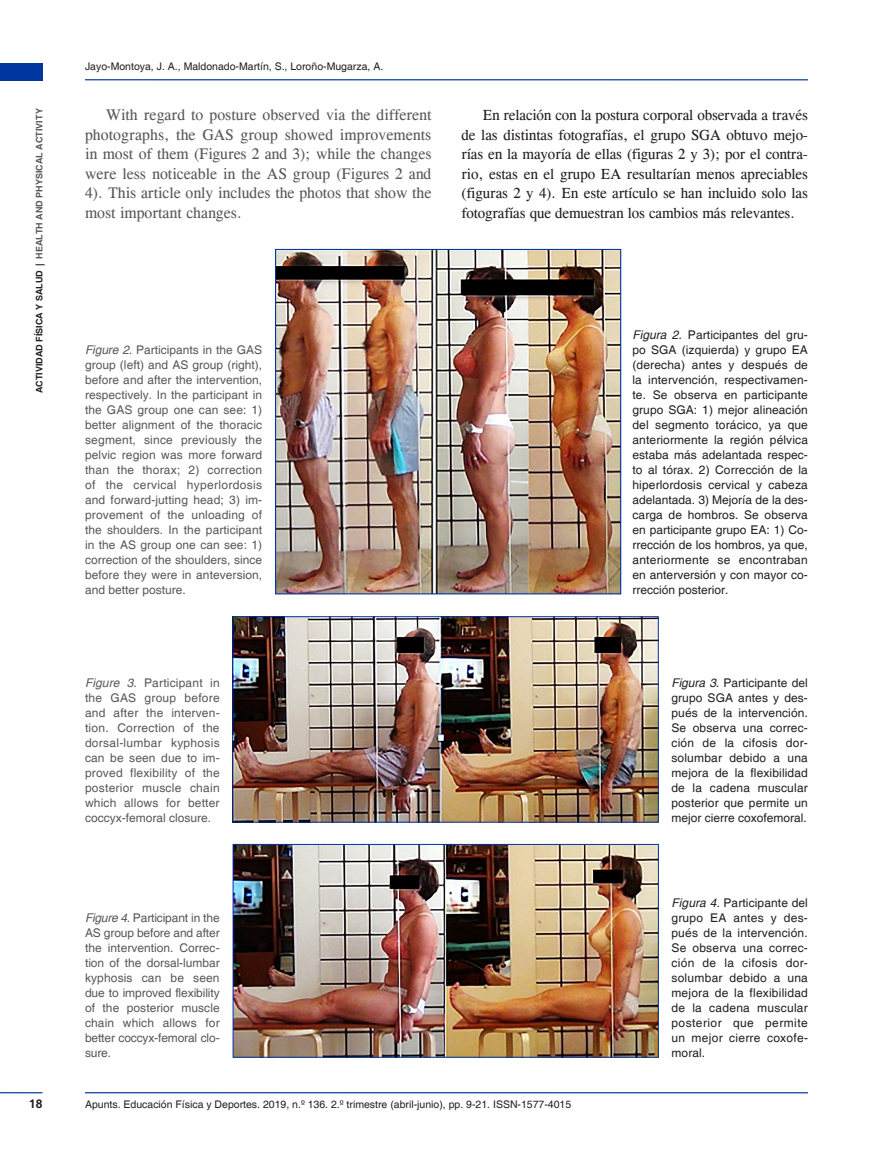
<style>
.page{position:relative;width:893px;height:1170px;background:#fff}
.page>*{position:absolute;margin:0;border:0;box-sizing:border-box;transform-origin:0 0}
.PARRAFO-BASICO_ENGL{font:15.75px/19.5px "CG Times";color:#57585a;text-align:justify}
.t1{font:15px/19.5px "CG Times";letter-spacing:-.01em;color:#231f20;text-align:justify}
.TITULO_FIGURA-APA{font:12px/15px "Helvetica";letter-spacing:.005em;color:#231f20;text-align:justify}
.TITULO-FIGURA-APA-en{font:12px/15px "Helvetica";letter-spacing:.005em;color:#57585a;text-align:justify}
.t2{font:700 12px "Helvetica";color:#231f20}
.t3{font:10.5px "Helvetica";color:#231f20}
.t4{font:700 9px "Helvetica";color:#57585a}
.s1{color:#231f20}
.s2{font-style:italic}
</style>
<div class="page">
<div style="left:0;top:63px;width:43px;height:17px;background:#0036a0"></div>
<hr style="left:0;top:1091px;width:43px;height:2px;background:#0036a0">
<hr style="left:85px;top:1091px;width:723px;height:2px;background:#0036a0">
<hr style="left:85px;top:79px;width:723px;height:1px;background:#0036a0">
<img style="left:234px;top:618px;width:423px;height:202px">
<div style="left:232px;top:616px;width:427px;height:206px;border:1px solid #0036a0"></div>
<img style="left:235px;top:846px;width:422px;height:209px">
<div style="left:233px;top:844px;width:426px;height:213px;border:1px solid #0036a0"></div>
<img style="left:277px;top:251px;width:342px;height:341px">
<div style="left:275px;top:249px;width:346px;height:345px;border:1px solid #0036a0"></div>
<p class="t3" style="left:85px;top:60px;width:300px">Jayo-Montoya, J. A., Maldonado-Martín, S., Loroño-Mugarza, A.</p>
<p class="t4" style="left:34px;top:393px;width:286px;rotate:-90deg"><span class="s1">ACTIVIDAD FÍSICA Y SALUD |</span> HEALTH AND PHYSICAL ACTIVITY</p>
<p class="t1" style="left:461px;top:106px;width:348px;text-indent:21px">En relación con la postura corporal observada a través de las distintas fotografías, el grupo SGA obtuvo mejo&shy;rías en la mayoría de ellas (figuras 2 y 3); por el contra&shy;rio, estas en el grupo EA resultarían menos apreciables (figuras 2 y 4). En este artículo se han incluido solo las fotografías que demuestran los cambios más relevantes.</p>
<p class="PARRAFO-BASICO_ENGL" style="left:85px;top:105px;width:348px;text-indent:21px">With regard to posture observed via the different photographs, the GAS group showed improvements in most of them (Figures 2 and 3); while the changes were less noticeable in the AS group (Figures 2 and 4). This article only includes the photos that show the most important changes.</p>
<p class="TITULO_FIGURA-APA" style="left:632px;top:328px;width:177px"><span class="s2">Figura 2.</span> Participantes del gru&shy;po SGA (izquierda) y grupo EA (derecha) antes y después de la intervención, respectivamen&shy;te. Se observa en participante grupo SGA: 1) mejor alineación del segmento torácico, ya que anteriormente la región pélvica estaba más adelantada respec&shy;to al tórax. 2) Corrección de la hiperlordosis cervical y cabeza adelantada. 3) Mejoría de la des&shy;carga de hombros. Se observa en participante grupo EA: 1) Co&shy;rrección de los hombros, ya que, anteriormente se encontraban en anterversión y con mayor co&shy;rrección posterior.</p>
<p class="TITULO-FIGURA-APA-en" style="left:85px;top:343px;width:179px"><span class="s2">Figure 2.</span> Participants in the GAS group (left) and AS group (right), before and after the intervention, respectively. In the participant in the GAS group one can see: 1) better alignment of the thoracic segment, since previously the pelvic region was more forward than the thorax; 2) correction of the cervical hyperlordosis and forward-jutting head; 3) im&shy;provement of the unloading of the shoulders. In the participant in the AS group one can see: 1) correction of the shoulders, since before they were in anteversion, and better posture.</p>
<p class="t2" style="left:29px;top:1095px;width:15px">18</p>
<p class="TITULO-FIGURA-APA-en" style="left:85px;top:675px;width:136px"><span class="s2">Figure 3.</span> Participant in the GAS group before and after the interven&shy;tion. Correction of the dorsal-lumbar kyphosis can be seen due to im&shy;proved flexibility of the posterior muscle chain which allows for better coccyx-femoral closure.</p>
<p class="TITULO-FIGURA-APA-en" style="left:85px;top:910px;width:136px"><span class="s2">Figure 4.</span> Participant in the AS group before and after the intervention. Correc&shy;tion of the dorsal-lumbar kyphosis can be seen due to improved flexibility of the posterior muscle chain which allows for better coccyx-femoral clo&shy;sure.</p>
<p class="t3" style="left:85px;top:1097px;width:488px">Apunts. Educación Física y Deportes. 2019, n.º 136. 2.º trimestre (abril-junio), pp. 9-21. ISSN-1577-4015</p>
<p class="TITULO_FIGURA-APA" style="left:671px;top:675px;width:138px"><span class="s2">Figura 3.</span> Participante del grupo SGA antes y des&shy;pués de la intervención.<br>Se observa una correc&shy;ción de la cifosis dor&shy;solumbar debido a una mejora de la flexibilidad de la cadena muscular posterior que permite un mejor cierre coxofemoral.</p>
<p class="TITULO_FIGURA-APA" style="left:671px;top:895px;width:138px"><span class="s2">Figura 4.</span> Participante del grupo EA antes y des&shy;pués de la intervención.<br>Se observa una correc&shy;ción de la cifosis dor&shy;solumbar debido a una mejora de la flexibilidad de la cadena muscular posterior que permite un mejor cierre coxofe&shy;moral.</p>
</div>
